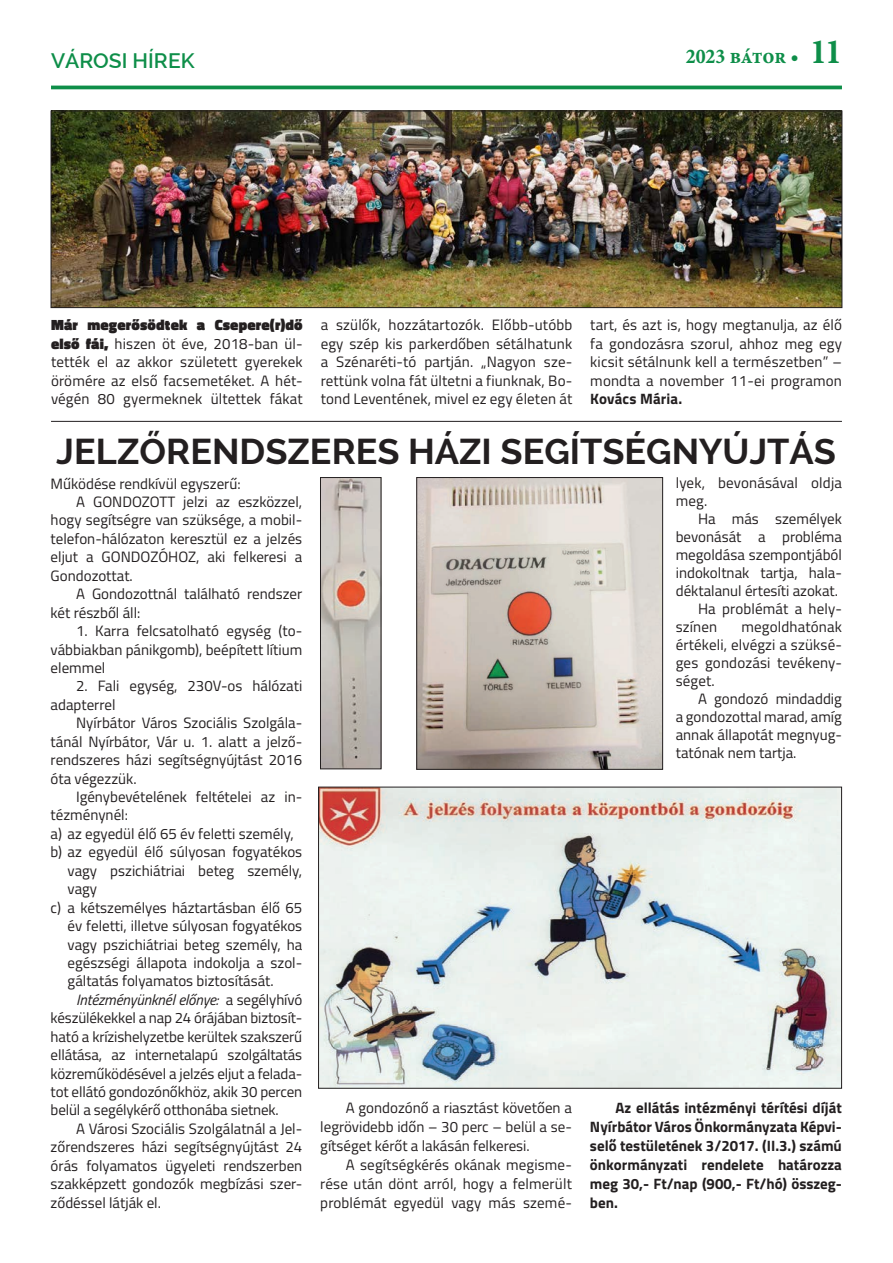
<style>
.page{position:relative;width:893px;height:1263px;background:#fff}
.page>*{position:absolute;margin:0;border:0;box-sizing:border-box;transform-origin:0 0}
.t1{font:700 36px "Raleway";color:#231f20}
.t2{font:21px "Minion Pro Bold Cn Capt";letter-spacing:-.005em;color:#0e8e49}
.t3{font:600 21px "Raleway";color:#0e8e49}
.t4{font:15px/18.6px "Titillium";color:#231f20;text-align:justify}
.t5{font:700 15px/19px "Titillium";color:#231f20;text-align:justify}
.t6{font:italic 15px "Titillium";letter-spacing:-.01em;color:#231f20}
.s1{font-size:35.55px}
.s2{font-weight:900}
.s3{font-style:normal}
</style>
<div class="page">
<hr style="left:51px;top:86px;width:791px;height:3px;background:#0e8e49">
<img style="left:53px;top:113px;width:787px;height:193px">
<div style="left:51px;top:111px;width:791px;height:197px;border:1px solid #231f20"></div>
<hr style="left:51px;top:421px;width:791px;height:1px;background:#231f20">
<img style="left:322px;top:479px;width:57px;height:288px">
<div style="left:320px;top:477px;width:61px;height:292px;border:1px solid #231f20"></div>
<img style="left:418px;top:479px;width:243px;height:289px">
<div style="left:416px;top:477px;width:247px;height:293px;border:1px solid #231f20"></div>
<img style="left:320px;top:789px;width:520px;height:298px">
<div style="left:318px;top:787px;width:524px;height:302px;border:1px solid #231f20"></div>
<h2 class="t3" style="left:51px;top:48px;width:145px">VÁROSI HÍREK</h2>
<h2 class="t2" style="left:686px;top:42px;width:158px">2023 bátor • <span class="s1">11</span></h2>
<p class="t4" style="left:51px;top:315px;width:253px"><span class="s2">Már megerősödtek a Csepere(r)dő első fái,</span> hiszen öt éve, 2018-ban ül&shy;tették el az akkor született gyerekek örömére az első facsemetéket. A hét&shy;végén 80 gyermeknek ültettek fákat</p>
<p class="t4" style="left:321px;top:315px;width:253px">a szülők, hozzátartozók. Előbb-utóbb egy szép kis parkerdőben sétálhatunk a Szénaréti-tó partján. „Nagyon sze&shy;rettünk volna fát ültetni a fiunknak, Bo&shy;tond Leventének, mivel ez egy életen át</p>
<p class="t4" style="left:590px;top:315px;width:253px">tart, és azt is, hogy megtanulja, az élő fa gondozásra szorul, ahhoz meg egy kicsit sétálnunk kell a természetben” – mondta a november 11-ei programon</p>
<p class="t5" style="left:590px;top:389px;width:93px">Kovács Mária.</p>
<h1 class="t1" style="left:56px;top:431px;width:781px">JELZŐRENDSZERES HÁZI SEGÍTSÉGNYÚJTÁS</h1>
<p class="t4" style="left:676px;top:472px;width:168px;line-height:18px">lyek, bevonásával oldja meg.</p>
<p class="t4" style="left:698px;top:508px;width:145px">Ha más személyek</p>
<p class="t4" style="left:676px;top:526px;width:168px">bevonását a probléma</p>
<p class="t4" style="left:676px;top:544px;width:168px">megoldása szempontjából</p>
<p class="t4" style="left:676px;top:562px;width:168px">indokoltnak tartja, hala-</p>
<p class="t4" style="left:676px;top:580px;width:164px">déktalanul értesíti azokat.</p>
<p class="t4" style="left:698px;top:598px;width:145px">Ha problémát a hely-</p>
<p class="t4" style="left:676px;top:616px;width:43px">színen</p>
<p class="t4" style="left:51px;top:473px;width:192px">Működése rendkívül egyszerű:</p>
<p class="t4" style="left:76px;top:492px;width:228px">A GONDOZOTT jelzi az eszközzel,</p>
<p class="t4" style="left:51px;top:510px;width:253px">hogy segítségre van szüksége, a mobil-</p>
<p class="t4" style="left:51px;top:529px;width:253px">telefon-hálózaton keresztül ez a jelzés</p>
<p class="t4" style="left:51px;top:547px;width:253px">eljut a GONDOZÓHOZ, aki felkeresi a</p>
<p class="t4" style="left:51px;top:565px;width:84px">Gondozottat.</p>
<p class="t4" style="left:76px;top:584px;width:228px">A Gondozottnál található rendszer</p>
<p class="t4" style="left:51px;top:602px;width:91px">két részből áll:</p>
<p class="t4" style="left:51px;top:621px;width:253px;text-indent:26px">1. Karra felcsatolható egység (to&shy;vábbiakban pánikgomb), beépített lítium elemmel</p>
<p class="t4" style="left:51px;top:676px;width:253px;text-indent:26px">2. Fali egység, 230V-os hálózati adapterrel</p>
<p class="t4" style="left:51px;top:713px;width:253px;text-indent:26px">Nyírbátor Város Szociális Szolgála&shy;tánál Nyírbátor, Vár u. 1. alatt a jelző&shy;rendszeres házi segítségnyújtást 2016 óta végezzük.</p>
<p class="t4" style="left:76px;top:787px;width:228px">Igénybevételének feltételei az in-</p>
<p class="t4" style="left:51px;top:805px;width:79px">tézménynél:</p>
<p class="t4" style="left:51px;top:824px;width:245px">a) az egyedül élő 65 év feletti személy,</p>
<p class="t4" style="left:51px;top:842px;width:253px">b) az egyedül élő súlyosan fogyatékos</p>
<p class="t4" style="left:68px;top:860px;width:236px">vagy pszichiátriai beteg személy,</p>
<p class="t4" style="left:68px;top:879px;width:31px">vagy</p>
<p class="t4" style="left:51px;top:897px;width:253px">c) a kétszemélyes háztartásban élő 65</p>
<p class="t4" style="left:68px;top:916px;width:236px">év feletti, illetve súlyosan fogyatékos</p>
<p class="t4" style="left:68px;top:934px;width:236px">vagy pszichiátriai beteg személy, ha</p>
<p class="t4" style="left:68px;top:953px;width:236px">egészségi állapota indokolja a szol-</p>
<p class="t4" style="left:68px;top:971px;width:208px">gáltatás folyamatos biztosítását.</p>
<p class="t6" style="left:76px;top:988px;width:228px">Intézményünknél előnye: <span class="s3">a segélyhívó</span></p>
<p class="t4" style="left:51px;top:1008px;width:253px">készülékekkel a nap 24 órájában biztosít-</p>
<p class="t4" style="left:51px;top:1026px;width:253px">ható a krízishelyzetbe kerültek szakszerű</p>
<p class="t4" style="left:51px;top:1045px;width:253px">ellátása, az internetalapú szolgáltatás</p>
<p class="t4" style="left:51px;top:1063px;width:253px">közreműködésével a jelzés eljut a felada-</p>
<p class="t4" style="left:51px;top:1082px;width:253px">tot ellátó gondozónőkhöz, akik 30 percen</p>
<p class="t4" style="left:51px;top:1100px;width:230px">belül a segélykérő otthonába sietnek.</p>
<p class="t4" style="left:76px;top:1118px;width:228px">A Városi Szociális Szolgálatnál a Jel-</p>
<p class="t4" style="left:51px;top:1137px;width:253px">zőrendszeres házi segítségnyújtást 24</p>
<p class="t4" style="left:51px;top:1155px;width:253px">órás folyamatos ügyeleti rendszerben</p>
<p class="t4" style="left:51px;top:1174px;width:253px">szakképzett gondozók megbízási szer-</p>
<p class="t4" style="left:51px;top:1192px;width:112px">ződéssel látják el.</p>
<p class="t4" style="left:676px;top:616px;width:168px;line-height:18px;text-indent:66px">megoldhatónak értékeli, elvégzi a szüksé&shy;ges gondozási tevékeny&shy;séget.</p>
<p class="t4" style="left:676px;top:688px;width:168px;line-height:18px;text-indent:22px">A gondozó mindaddig a gondozottal marad, amíg annak állapotát megnyug&shy;tatónak nem tartja.</p>
<p class="t4" style="left:320px;top:1097px;width:253px;line-height:19px;text-indent:26px">A gondozónő a riasztást követően a legrövidebb időn – 30 perc – belül a se&shy;gítséget kérőt a lakásán felkeresi.</p>
<p class="t4" style="left:320px;top:1154px;width:253px;line-height:19px;text-indent:26px">A segítségkérés okának megisme&shy;rése után dönt arról, hogy a felmerült problémát egyedül vagy más szemé-</p>
<p class="t5" style="left:590px;top:1097px;width:253px;text-indent:26px">Az ellátás intézményi térítési díját Nyírbátor Város Önkormányzata Képvi&shy;selő testületének 3/2017. (II.3.) számú önkormányzati rendelete határozza meg 30,- Ft/nap (900,- Ft/hó) összeg&shy;ben.</p>
</div>
